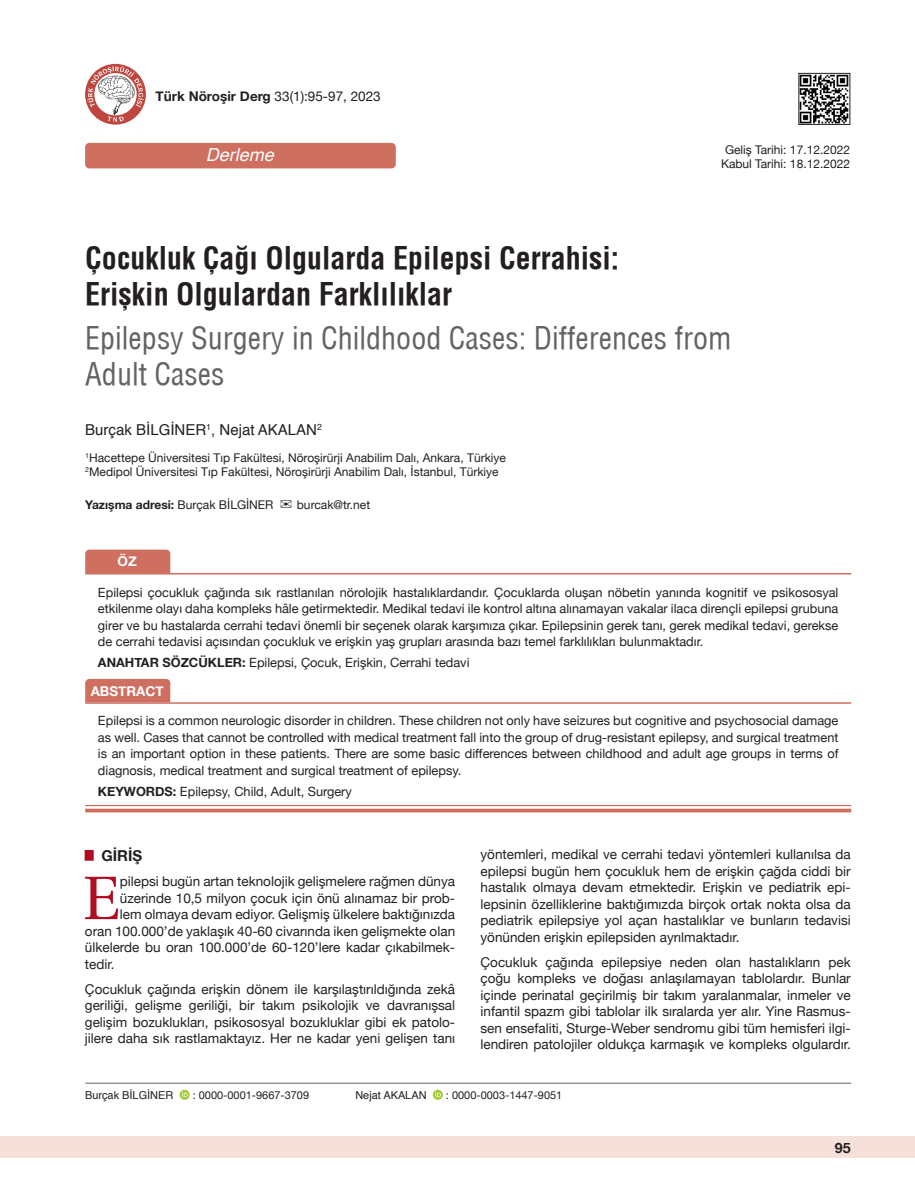
<style>
.page{position:relative;width:915px;height:1191px;background:#fff}
.page>*{position:absolute;margin:0;border:0;box-sizing:border-box;transform-origin:0 0}
.Gövde_A{font:61.2px "Utopia";color:#b00c22}
.t1{font:700 30px "Helvetica Condens";color:#231f20}
.t2{font:30px/36px "Helvetica Condensed";color:#636366}
.t3{font:italic 18px "Helvetica";color:#fff}
.t4{font:15px "Helvetica";color:#231f20}
.Gövde_A-2{font:700 15px "Helvetica Neue";color:#231f20}
.t5{font:700 14.25px "Helvetica Neue";color:#231f20}
.Gövde_A-3{font:13.5px/16.5px "Helvetica Neue";color:#231f20;text-align:justify}
.t6{font:700 13.5px "Helvetica Neue";color:#fff}
.t7{font:12.75px/16.5px "Helvetica Neue";color:#231f20;text-align:justify}
.t8{font:12px "Helvetica Neue";color:#231f20}
.t9{font:700 12px "Helvetica Neue";color:#231f20}
.t10{font:10.95px "Helvetica Neue";color:#231f20}
.t11{font:10.95px "Helvetica";color:#231f20}
.s1{font-weight:700}
.s2{font-weight:400}
</style>
<div class="page">
<div style="left:0;top:1136px;width:914px;height:22px;background:#f6e1da"></div>
<hr style="left:85px;top:1082px;width:765px;height:1px;background:#636366">
<svg style="left:179px;top:1089px;width:11px;height:10px"></svg>
<svg style="left:182px;top:1091px;width:6px;height:6px"></svg>
<svg style="left:432px;top:1089px;width:11px;height:10px"></svg>
<svg style="left:435px;top:1091px;width:6px;height:6px"></svg>
<img style="left:800px;top:75px;width:47px;height:48px">
<div style="left:798px;top:73px;width:51px;height:52px;border:1px solid #231f20"></div>
<div style="left:85px;top:143px;width:310px;height:25px;background:#ce6f60;border-radius:4px"></div>
<svg style="left:85px;top:64px;width:61px;height:61px"></svg>
<svg style="left:87px;top:66px;width:57px;height:56px"></svg>
<div style="left:85px;top:679px;width:85px;height:23px;background:#ce6f60"></div>
<svg style="left:85px;top:806px;width:765px;height:1px"></svg>
<hr style="left:85px;top:702px;width:765px;height:2px;background:#ce6f60">
<hr style="left:85px;top:805px;width:765px;height:1px;background:#ce6f60">
<svg style="left:85px;top:808px;width:765px;height:4px;background:#d6877a"></svg>
<div style="left:85px;top:549px;width:85px;height:24px;background:#ce6f60"></div>
<hr style="left:85px;top:573px;width:765px;height:1px;background:#ce6f60">
<p class="Gövde_A-3" style="left:156px;top:89px;width:226px"><span class="s1">Türk Nöroşir Derg</span> 33(1):95-97, 2023</p>
<p class="t3" style="left:206px;top:140px;width:70px">Derleme</p>
<p class="t8" style="left:724px;top:141px;width:126px">Geliş Tarihi: 17.12.2022</p>
<p class="t8" style="left:720px;top:155px;width:130px">Kabul Tarihi: 18.12.2022</p>
<p class="t1" style="left:85px;top:240px;width:535px">Çocukluk Çağı Olgularda Epilepsi Cerrahisi:</p>
<p class="t1" style="left:85px;top:276px;width:368px">Erişkin Olgulardan Farklılıklar</p>
<p class="t2" style="left:85px;top:320px;width:647px">Epilepsy Surgery in Childhood Cases: Differences from<br>Adult Cases</p>
<p class="t4" style="left:85px;top:418px;width:238px">Burçak BI LGI NER<sup>1</sup>, Nejat AKALAN<sup>2</sup></p>
<p class="t8" style="left:85px;top:449px;width:422px"><sup>1</sup>Hacettepe Üniversitesi Tıp Fakültesi, Nöroşirürji Anabilim Dalı, Ankara, Türkiye</p>
<p class="t8" style="left:85px;top:463px;width:415px"><sup>2</sup>Medipol Üniversitesi Tıp Fakültesi, Nöroşirürji Anabilim Dalı, İstanbul, Türkiye</p>
<p class="t9" style="left:85px;top:495px;width:190px">Yazışma adresi: <span class="s2">Burçak BI LGI NER</span></p>
<p class="t8" style="left:297px;top:496px;width:75px">burcak@tr.net</p>
<p class="t6" style="left:118px;top:551px;width:21px">ÖZ</p>
<p class="t7" style="left:98px;top:585px;width:741px">Epilepsi çocukluk çağında sık rastlanılan nörolojik hastalıklardandır. Çocuklarda oluşan nöbetin yanında kognitif ve psikososyal etkilenme olayı daha kompleks hâle getirmektedir. Medikal tedavi ile kontrol altına alınamayan vakalar ilaca dirençli epilepsi grubuna girer ve bu hastalarda cerrahi tedavi önemli bir seçenek olarak karşımıza çıkar. Epilepsinin gerek tanı, gerek medikal tedavi, gerekse de cerrahi tedavisi açısından çocukluk ve erişkin yaş grupları arasında bazı temel farklılıkları bulunmaktadır.</p>
<p class="t7" style="left:98px;top:655px;width:373px"><span class="s1">ANAHTAR SÖZCÜKLER:</span> Epilepsi, Çocuk, Erişkin, Cerrahi tedavi</p>
<p class="t6" style="left:91px;top:680px;width:75px">ABSTRACT</p>
<p class="t7" style="left:98px;top:713px;width:741px">Epilepsi is a common neurologic disorder in children. These children not only have seizures but cognitive and psychosocial damage as well. Cases that cannot be controlled with medical treatment fall into the group of drug-resistant epilepsy, and surgical treatment is an important option in these patients. There are some basic differences between childhood and adult age groups in terms of diagnosis, medical treatment and surgical treatment of epilepsy.</p>
<p class="t7" style="left:98px;top:783px;width:255px"><span class="s1">KEYWORDS:</span> Epilepsy, Child, Adult, Surgery</p>
<p class="Gövde_A-2" style="left:85px;top:844px;width:59px"><sup>█</sup> GIRIŞ</p>
<p class="Gövde_A" style="left:83px;top:863px;width:39px">E</p>
<p class="Gövde_A-3" style="left:120px;top:874px;width:336px">pilepsi bugün artan teknolojik gelişmelere rağmen dünya</p>
<p class="Gövde_A-3" style="left:120px;top:890px;width:336px">üzerinde 10,5 milyon çocuk için önü alınamaz bir prob-</p>
<p class="Gövde_A-3" style="left:120px;top:907px;width:336px">lem olmaya devam ediyor. Gelişmiş ülkelere baktığınızda</p>
<p class="Gövde_A-3" style="left:85px;top:923px;width:371px">oran 100.000’de yaklaşık 40-60 civarında iken gelişmekte olan</p>
<p class="Gövde_A-3" style="left:85px;top:940px;width:371px">ülkelerde bu oran 100.000’de 60-120’lere kadar çıkabilmek-</p>
<p class="Gövde_A-3" style="left:85px;top:956px;width:31px">tedir.</p>
<p class="Gövde_A-3" style="left:85px;top:981px;width:371px">Çocukluk çağında erişkin dönem ile karşılaştırıldığında zekâ geriliği, gelişme geriliği, bir takım psikolojik ve davranışsal gelişim bozuklukları, psikososyal bozukluklar gibi ek patolo&shy;jilere daha sık rastlamaktayız. Her ne kadar yeni gelişen tanı</p>
<p class="Gövde_A-3" style="left:480px;top:847px;width:371px">yöntemleri, medikal ve cerrahi tedavi yöntemleri kullanılsa da epilepsi bugün hem çocukluk hem de erişkin çağda ciddi bir hastalık olmaya devam etmektedir. Erişkin ve pediatrik epi&shy;lepsinin özelliklerine baktığımızda birçok ortak nokta olsa da pediatrik epilepsiye yol açan hastalıklar ve bunların tedavisi yönünden erişkin epilepsiden ayrılmaktadır.</p>
<p class="Gövde_A-3" style="left:480px;top:954px;width:371px">Çocukluk çağında epilepsiye neden olan hastalıkların pek çoğu kompleks ve doğası anlaşılamayan tablolardır. Bunlar içinde perinatal geçirilmiş bir takım yaralanmalar, inmeler ve infantil spazm gibi tablolar ilk sıralarda yer alır. Yine Rasmus&shy;sen ensefaliti, Sturge-Weber sendromu gibi tüm hemisferi ilgi&shy;lendiren patolojiler oldukça karmaşık ve kompleks olgulardır.</p>
<p class="t11" style="left:85px;top:1086px;width:90px">Burçak BILGINER</p>
<p class="t10" style="left:193px;top:1087px;width:118px">: 0000-0001-9667-3709</p>
<p class="t11" style="left:355px;top:1086px;width:73px">Nejat AKALAN</p>
<p class="t10" style="left:446px;top:1087px;width:118px">: 0000-0003-1447-9051</p>
<p class="t5" style="left:834px;top:1137px;width:17px">95</p>
</div>
